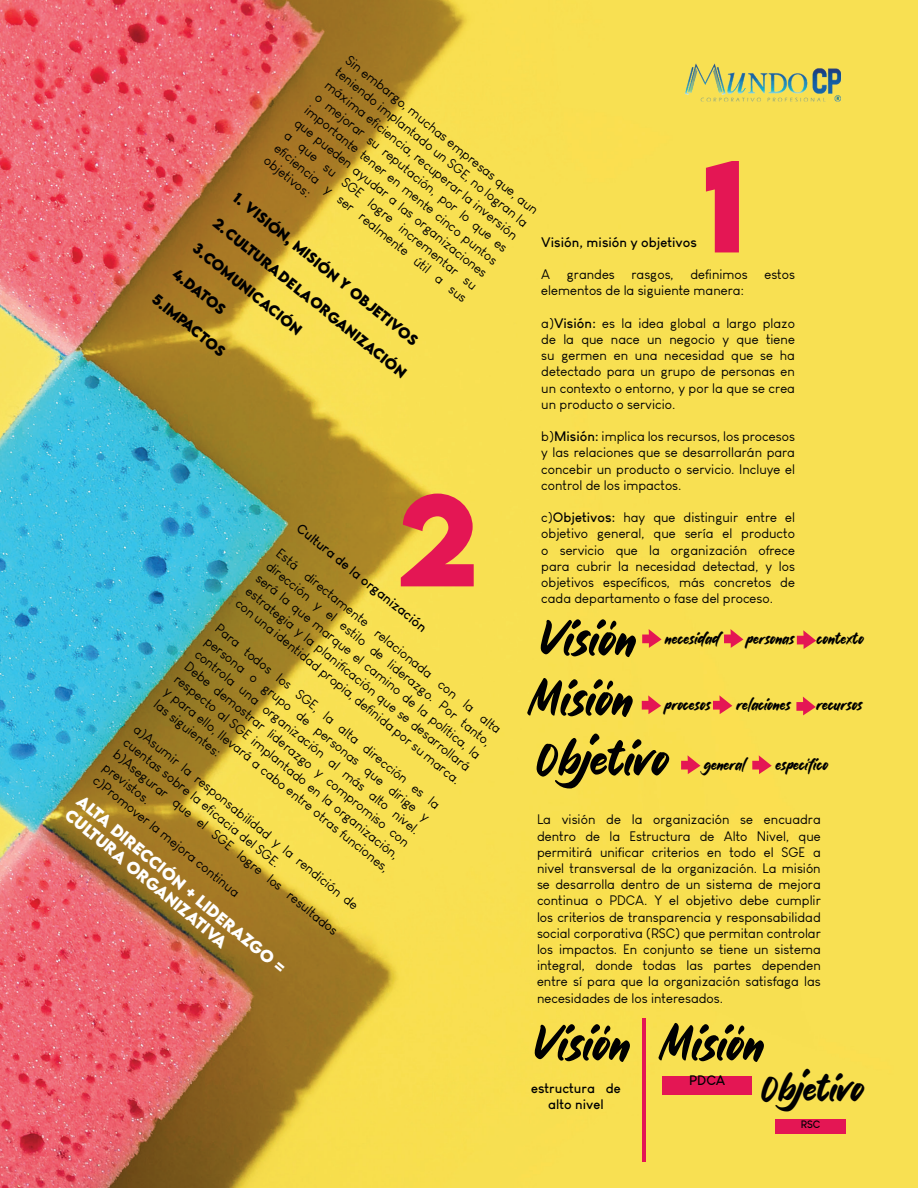
<style>
.page{position:relative;width:918px;height:1188px;background:#fff}
.page>*{position:absolute;margin:0;border:0;box-sizing:border-box;transform-origin:0 0}
.t1{font:700 115.5px "LEMONMILK";color:#e41654}
.t2{font:52.35px "Gold Girls";color:#000001}
.t3{font:40.65px "Gold Girls";color:#000001}
.t4{font:17.4px "Gold Girls";color:#000001}
.t5{font:700 15px/18px "LEMONMILK";color:#fff}
.t6{font:13.5px/16.2px "Louis George Cafe";color:#000001;text-align:justify}
.t7{font:700 13.5px "LEMONMILK";color:#000001}
.t8{font:700 13.5px/16.2px "Louis George Cafe";color:#000001;text-align:center}
.t9{font:700 10.5px "Louis George Cafe";color:#000001}
.s1{font-weight:700}
</style>
<div class="page">
<img style="left:0;top:0;width:918px;height:1188px">
<svg style="left:642px;top:629px;width:20px;height:19px"></svg>
<svg style="left:642px;top:695px;width:19px;height:19px"></svg>
<svg style="left:681px;top:755px;width:19px;height:19px"></svg>
<svg style="left:724px;top:629px;width:19px;height:19px"></svg>
<svg style="left:713px;top:695px;width:19px;height:19px"></svg>
<svg style="left:752px;top:755px;width:20px;height:19px"></svg>
<svg style="left:797px;top:630px;width:19px;height:19px"></svg>
<svg style="left:796px;top:697px;width:20px;height:18px"></svg>
<div style="left:662px;top:1076px;width:90px;height:19px;background:#e41654"></div>
<div style="left:776px;top:1120px;width:70px;height:14px;background:#e41654"></div>
<hr style="left:643px;top:1018px;width:3px;height:144px;background:#e41654">
<img style="left:662px;top:54px;width:202px;height:56px">
<p class="t6" style="left:352px;top:52px;width:245px;rotate:39deg">Sin embargo, muchas empresas que, aun teniendo implantado un SGE, no logran la máxima eficiencia, recuperar la inversión o mejorar su reputación, por lo que es importante tener en mente cinco puntos que pueden ayudar a las organizaciones a que su SGE logre incrementar su eficiencia y ser realmente útil a sus objetivos:</p>
<h1 class="t1" style="left:702px;top:128px;width:46px">1</h1>
<p class="t7" style="left:241px;top:189px;width:234px;rotate:39deg">1. Visión, misión y objetiv os</p>
<p class="t7" style="left:221px;top:214px;width:245px;rotate:39deg">2. Cultura de la organizac ión</p>
<p class="t8" style="left:541px;top:234px;width:157px">Visión, misión y objetivos</p>
<p class="t6" style="left:541px;top:266px;width:255px">A grandes rasgos, definimos estos elementos de la siguiente manera:</p>
<p class="t6" style="left:541px;top:315px;width:255px">a)<span class="s1">Visión:</span> es la idea global a largo plazo de la que nace un negocio y que tiene su germen en una necesidad que se ha detectado para un grupo de personas en un contexto o entorno, y por la que se crea un producto o servicio.</p>
<p class="t6" style="left:541px;top:428px;width:255px">b)<span class="s1">Misión:</span> implica los recursos, los procesos y las relaciones que se desarrollarán para concebir un producto o servicio. Incluye el control de los impactos.</p>
<p class="t6" style="left:541px;top:509px;width:255px">c)<span class="s1">Objetivos:</span> hay que distinguir entre el objetivo general, que sería el producto o servicio que la organización ofrece para cubrir la necesidad detectad, y los objetivos específicos, más concretos de cada departamento o fase del proceso.</p>
<h2 class="t2" style="left:542px;top:604px;width:95px">Visión</h2>
<p class="t7" style="left:201px;top:239px;width:38px;rotate:39deg">3.COMUN</p>
<p class="t7" style="left:180px;top:264px;width:29px;rotate:39deg">4.DATOS</p>
<p class="t7" style="left:256px;top:284px;width:55px;rotate:39deg">ICACIÓN</p>
<p class="t7" style="left:160px;top:290px;width:33px;rotate:39deg">5.IMPA</p>
<p class="t7" style="left:198px;top:321px;width:25px;rotate:39deg">CTOS</p>
<h1 class="t1" style="left:397px;top:462px;width:82px">2</h1>
<p class="t8" style="left:304px;top:520px;width:165px;rotate:39deg">Cultura de la organización</p>
<p class="t6" style="left:283px;top:545px;width:287px;rotate:39deg">Está directamente relacionada con la alta dirección y el estilo de liderazgo. Por tanto, será la que marque el camino de la política, la estrategia y la planificación que se desarrollará con una identidad propia, definida por su marca.</p>
<p class="t6" style="left:222px;top:621px;width:287px;rotate:39deg">Para todos los SGE, la alta dirección es la persona o grupo de personas que dirige y controla una organización al más alto nivel.<br>Debe demostrar liderazgo y compromiso con respecto al SGE implantado en la organización, y para ello, llevará a cabo entre otras funciones, las siguientes:</p>
<p class="t4" style="left:665px;top:627px;width:56px">necesidad</p>
<p class="t4" style="left:817px;top:627px;width:49px">contexto</p>
<p class="t4" style="left:746px;top:627px;width:49px">personas</p>
<h2 class="t2" style="left:530px;top:664px;width:104px">Misión</h2>
<p class="t4" style="left:736px;top:693px;width:56px">relaciones</p>
<p class="t4" style="left:665px;top:693px;width:48px">procesos</p>
<p class="t4" style="left:816px;top:694px;width:48px">recursos</p>
<p class="t6" style="left:141px;top:721px;width:287px;text-align:left;rotate:39deg">a)Asumir la responsabilidad y la rendición de cuentas sobre la eficacia del SGE.<br>b)Asegurar que el SGE logre los resultados previstos.<br>c)Promover la mejora continua</p>
<h2 class="t2" style="left:539px;top:724px;width:131px">Objetivo</h2>
<p class="t4" style="left:704px;top:753px;width:43px">general</p>
<p class="t4" style="left:776px;top:753px;width:54px">específico</p>
<p class="t5" style="left:85px;top:791px;width:268px;rotate:40deg">Alta direcc ión + Liderazgo =<br>Cultura organizativa</p>
<p class="t6" style="left:537px;top:811px;width:285px">La visión de la organización se encuadra dentro de la Estructura de Alto Nivel, que permitirá unificar criterios en todo el SGE a nivel transversal de la organización. La misión se desarrolla dentro de un sistema de mejora continua o PDCA. Y el objetivo debe cumplir los criterios de transparencia y responsabilidad social corporativa (RSC) que permitan controlar los impactos. En conjunto se tiene un sistema integral, donde todas las partes dependen entre sí para que la organización satisfaga las necesidades de los interesados.</p>
<h2 class="t2" style="left:536px;top:1009px;width:95px">Visión</h2>
<p class="t8" style="left:531px;top:1080px;width:92px">estructura de alto nivel</p>
<h2 class="t2" style="left:661px;top:1009px;width:104px">Misión</h2>
<p class="t8" style="left:689px;top:1072px;width:38px">PDCA</p>
<h3 class="t3" style="left:763px;top:1061px;width:102px">Objetivo</h3>
<p class="t9" style="left:801px;top:1117px;width:21px">RSC</p>
</div>
